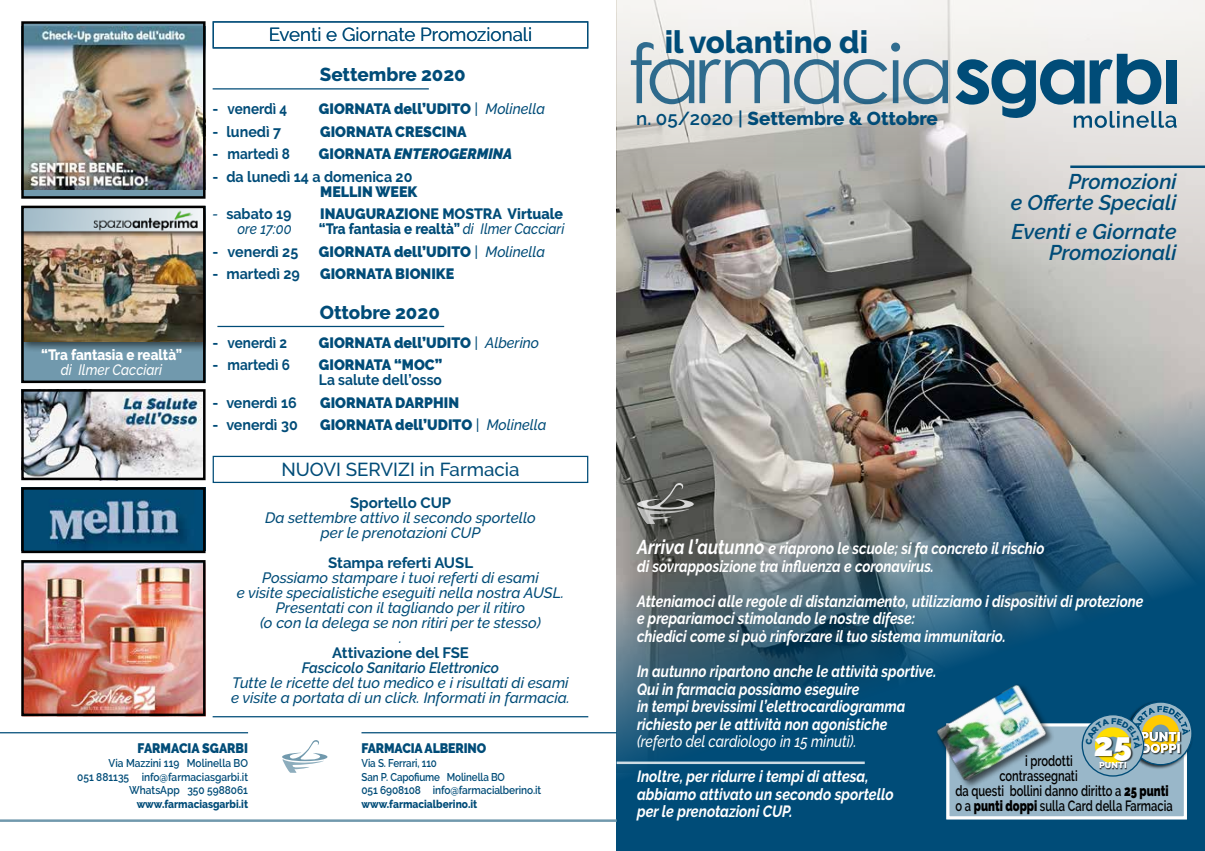
<style>
.page{position:relative;width:1205px;height:851px;background:#fff}
.page>*{position:absolute;margin:0;border:0;box-sizing:border-box;transform-origin:0 0}
.t1{font:900 33px "Raleway";color:#fff}
.t2{font:800 31.25px "Raleway";color:#004c78}
.t3{font:italic 600 21.25px/21.2px "Raleway";color:#004c78;text-align:right}
.t4{font:800 18.75px "Raleway";color:#004c78}
.t5{font:18.75px "Raleway";color:#004c78}
.t6{font:500 18.75px "Raleway";color:#004c78}
.t7{font:italic 700 16.25px/17.5px "Raleway";color:#fff;scale:.85 1}
.t8{font:italic 700 16.25px/17.5px "Raleway";color:#fff;scale:.87 1}
.t9{font:italic 500 16.25px "Raleway";color:#fff;scale:.85 1}
.t10{font:italic 500 15px/15px "Raleway";color:#004c78;text-align:center}
.t11{font:900 15px "Raleway";color:#004c78;scale:.95 1}
.t12{font:700 15px "Raleway";color:#004c78;scale:.95 1}
.t13{font:800 15px "Raleway";color:#004c78;scale:.95 1}
.t14{font:700 15px "Raleway";color:#004c78}
.t15{font:italic 600 15px "Raleway";color:#004c78;scale:.94 1}
.t16{font:italic 900 15px "Raleway";color:#004c78;scale:.95 1}
.t17{font:800 15px "Raleway";color:#fff;scale:.95 1}
.t18{font:700 15px "Raleway";color:#004c78;scale:.92 1}
.t19{font:italic 500 15px "Raleway";color:#fff;scale:.89 1}
.t20{font:italic 500 15px "Raleway";color:#004c78;scale:.89 1}
.t21{font:600 14.88px "Raleway";color:#000;scale:.75 1}
.t22{font:900 13.75px "Raleway";letter-spacing:-.01em;color:#004c78;scale:.9 1}
.t23{font:600 11.25px/13.8px "Raleway";letter-spacing:-.01em;color:#004c78;scale:.87 1}
.t24{font:600 11.25px/13.8px "Raleway";letter-spacing:-.01em;color:#004c78;text-align:right;scale:.9 1}
.t25{font:800 11.25px "Raleway";color:#004c78;scale:.9 1}
.t26{font:900 8.5px "Gotham";letter-spacing:.015em;color:#fff}
.s1{font-weight:500;font-style:italic}
.s2{font-style:normal}
.s3{font-weight:900}
.s4{font-weight:600}
.s5{font-size:20px}
</style>
<div class="page">
<svg style="left:617px;top:0;width:588px;height:347px;background:#b8b6b3"></svg>
<img style="left:617px;top:347px;width:588px;height:503px">
<svg style="left:631px;top:42px;width:317px;height:62px;background:#bbc9cf"></svg>
<svg style="left:955px;top:54px;width:221px;height:74px;background:#8daaba"></svg>
<div style="left:1165px;top:60px;width:11px;height:43px;background:#004c78"></div>
<hr style="left:1070px;top:165px;width:135px;height:3px;background:#004c78">
<img style="left:24px;top:563px;width:179px;height:150px">
<div style="left:21px;top:560px;width:185px;height:156px;border:2px solid #000"></div>
<img style="left:24px;top:490px;width:179px;height:60px">
<div style="left:21px;top:487px;width:185px;height:66px;border:2px solid #000"></div>
<img style="left:24px;top:392px;width:179px;height:85px">
<div style="left:21px;top:389px;width:185px;height:91px;border:2px solid #000"></div>
<div style="left:21px;top:206px;width:185px;height:177px;background:#7199ad"></div>
<div style="left:21px;top:206px;width:185px;height:146px;background:#000;opacity:.6"></div>
<img style="left:24px;top:238px;width:179px;height:104px">
<div style="left:23px;top:23px;width:181px;height:174px;background:#7199ad"></div>
<img style="left:24px;top:27px;width:179px;height:163px">
<div style="left:21px;top:21px;width:185px;height:178px;border:2px solid #000"></div>
<div style="left:213px;top:21px;width:375px;height:27px;border:1px solid #004c78"></div>
<div style="left:213px;top:455px;width:375px;height:28px;border:1px solid #004c78"></div>
<hr style="left:213px;top:88px;width:216px;height:1px;background:#004c78">
<hr style="left:217px;top:326px;width:227px;height:1px;background:#004c78">
<div style="left:946px;top:724px;width:241px;height:95px;background:#99b7c9"></div>
<div style="left:946px;top:723px;width:241px;height:96px;border:3px solid #fff"></div>
<img style="left:929px;top:675px;width:126px;height:113px">
<div style="left:1124px;top:699px;width:70px;height:70px;background:#000;opacity:.75"></div>
<svg style="left:1129px;top:702px;width:63px;height:62px"></svg>
<div style="left:1128px;top:701px;width:64px;height:64px;border:1px solid #004c78;border-radius:50%"></div>
<div style="left:1141px;top:731px;width:41px;height:23px;background:#000;opacity:.75"></div>
<svg style="left:1082px;top:714px;width:61px;height:61px"></svg>
<div style="left:1094px;top:736px;width:39px;height:26px;background:#000;opacity:.75"></div>
<div style="left:1099px;top:762px;width:28px;height:7px;background:#000;opacity:.75"></div>
<hr style="left:617px;top:761px;width:248px;height:3px;background:#fff">
<svg style="left:637px;top:482px;width:57px;height:42px;background:#6c6e6a"></svg>
<hr style="left:0;top:732px;width:248px;height:1px;background:#004c78">
<hr style="left:361px;top:732px;width:256px;height:1px;background:#004c78">
<svg style="left:282px;top:740px;width:45px;height:32px"></svg>
<hr style="left:0;top:819px;width:617px;height:2px;background:#7199ad">
<hr style="left:213px;top:716px;width:375px;height:1px;background:#004c78">
<img style="left:24px;top:209px;width:179px;height:29px">
<div style="left:21px;top:206px;width:185px;height:177px;border:2px solid #000"></div>
<svg style="left:1086px;top:705px;width:104px;height:48px"></svg>
<p class="t5" style="left:269px;top:24px;width:265px">Eventi e Giornate Promozionali</p>
<p class="t4" style="left:320px;top:64px;width:147px">Settembre 2020</p>
<p class="t12" style="left:213px;top:100px;width:80px">- venerdì 4</p>
<p class="t11" style="left:319px;top:100px;width:240px">GIORNATA dell’UDITO <span class="s1">| Molinella</span></p>
<p class="t12" style="left:213px;top:123px;width:74px">- lunedì 7</p>
<p class="t11" style="left:320px;top:123px;width:156px">GIORNATA CRESCINA</p>
<p class="t12" style="left:213px;top:145px;width:83px">- martedì 8</p>
<p class="t16" style="left:319px;top:145px;width:205px"><span class="s2">GIORNATA</span> ENTEROGERMINA</p>
<p class="t12" style="left:213px;top:168px;width:212px">- da lunedì 14 a domenica 20</p>
<p class="t11" style="left:320px;top:183px;width:104px">MELLIN WEEK</p>
<p class="t12" style="left:213px;top:205px;width:85px"><span class="s1">-</span> sabato 19</p>
<p class="t13" style="left:320px;top:205px;width:257px"><span class="s3">INAUGURAZIO</span>NE MOSTRA Virtuale</p>
<p class="t20" style="left:238px;top:220px;width:62px">ore 17:00</p>
<p class="t13" style="left:319px;top:220px;width:260px">“Tra fantasia e realtà” <span class="s1">di Ilmer Cacciari</span></p>
<p class="t12" style="left:213px;top:243px;width:92px">- venerdì 25</p>
<p class="t11" style="left:319px;top:243px;width:240px">GIORNATA dell’UDITO <span class="s1">| Molinella</span></p>
<p class="t12" style="left:213px;top:265px;width:93px">- martedì 29</p>
<p class="t11" style="left:320px;top:265px;width:143px">GIORNATA BIONIKE</p>
<p class="t17" style="left:41px;top:346px;width:150px">“Tra fantasia e realtà”</p>
<p class="t19" style="left:61px;top:361px;width:116px">di Ilmer Cacciari</p>
<p class="t4" style="left:320px;top:302px;width:121px">Ottobre 2020</p>
<p class="t12" style="left:213px;top:334px;width:80px">- venerdì 2</p>
<p class="t11" style="left:319px;top:333px;width:233px">GIORNATA dell’UDITO <span class="s1">| Alberino</span></p>
<p class="t12" style="left:213px;top:356px;width:83px">- martedì 6</p>
<p class="t11" style="left:319px;top:356px;width:131px">GIORNATA “MOC”</p>
<p class="t18" style="left:319px;top:371px;width:135px">La salute dell’osso</p>
<p class="t12" style="left:213px;top:394px;width:90px">- venerdì 16</p>
<p class="t11" style="left:320px;top:393px;width:148px">GIORNATA DARPHIN</p>
<p class="t12" style="left:213px;top:416px;width:91px">- venerdì 30</p>
<p class="t11" style="left:320px;top:416px;width:240px">GIORNATA dell’UDITO <span class="s1">| Molinella</span></p>
<p class="t6" style="left:281px;top:458px;width:240px">NUOVI SERVIZI in Farmacia</p>
<p class="t14" style="left:350px;top:494px;width:103px">Sportello CUP</p>
<p class="t10" style="left:265px;top:510px;width:272px">Da settembre attivo il secondo sportello per le prenotazioni CUP</p>
<p class="t14" style="left:328px;top:554px;width:146px">Stampa referti AUSL</p>
<p class="t10" style="left:237px;top:570px;width:329px">Possiamo stampare i tuoi referti di esami<br>e visite specialistiche eseguiti nella nostra AUSL.<br>Presentati con il tagliando per il ritiro<br>(o con la delega se non ritiri per te stesso)<br>.</p>
<p class="t14" style="left:332px;top:644px;width:138px">Attivazione del FSE</p>
<p class="t15" style="left:302px;top:659px;width:211px">Fascicolo Sanitario Elettronico</p>
<p class="t10" style="left:231px;top:675px;width:340px;text-align:left">Tutte le ricette del tuo medico e i risultati di esami e visite a portata di un click. Informati in farmacia.</p>
<p class="t22" style="left:361px;top:740px;width:140px">FARMACIA ALBERINO</p>
<p class="t23" style="left:361px;top:755px;width:208px">Via S. Ferrari, 110<br>San P. Capofiume Molinella BO<br>051 6908108 info@farmacialberino.it</p>
<p class="t25" style="left:361px;top:797px;width:130px">www.farmacialberino.it</p>
<p class="t22" style="left:138px;top:740px;width:124px">FARMACIA SGARBI</p>
<p class="t24" style="left:77px;top:755px;width:191px">Via Mazzini 119 Molinella BO<br>051 881135 info@farmaciasgarbi.it<br>WhatsApp 350 5988061</p>
<p class="t25" style="left:137px;top:797px;width:125px">www.farmaciasgarbi.it</p>
<h2 class="t2" style="left:665px;top:24px;width:205px">il volantino di</h2>
<p class="t4" style="left:636px;top:108px;width:303px"><span class="s4">n. 05/2020 |</span> Settembre &amp; Ottobre</p>
<h3 class="t3" style="left:1011px;top:170px;width:167px">Promozioni<br>e Offerte Speciali</h3>
<h3 class="t3" style="left:1011px;top:220px;width:167px">Eventi e Giornate<br>Promozionali</h3>
<p class="t7" style="left:637px;top:540px;width:481px"><span class="s5">Arriva l’autunno</span> e riaprono le scuole; si fa concreto il rischio di sovrapposizione tra influenza e coronavirus.</p>
<p class="t7" style="left:637px;top:592px;width:597px">Atteniamoci alle regole di distanziamento, utilizziamo i dispositivi di protezione e prepariamoci stimolando le nostre difese:<br>chiedici come si può rinforzare il tuo sistema immunitario.</p>
<p class="t7" style="left:637px;top:662px;width:354px">In autunno ripartono anche le attività sportive.<br>Qui in farmacia possiamo eseguire<br>in tempi brevissimi l’elettrocardiogramma richiesto per le attività non agonistiche</p>
<p class="t9" style="left:637px;top:731px;width:260px">(referto del cardiologo in 15 minuti).</p>
<p class="t8" style="left:637px;top:767px;width:296px">Inoltre, per ridurre i tempi di attesa, abbiamo attivato un secondo sportello per le prenotazioni CUP.</p>
<h1 class="t1" style="left:1094px;top:724px;width:40px">25</h1>
<p class="t26" style="left:1099px;top:760px;width:29px">PUNTI</p>
<p class="t21" style="left:1025px;top:752px;width:65px">i prodotti</p>
<p class="t21" style="left:999px;top:767px;width:106px">contrassegnati</p>
<p class="t21" style="left:955px;top:782px;width:286px">da questi bollini danno diritto a <span class="s3">25 punti</span></p>
<p class="t21" style="left:955px;top:797px;width:291px">o a <span class="s3">punti doppi</span> sulla Card della Farmacia</p>
</div>
